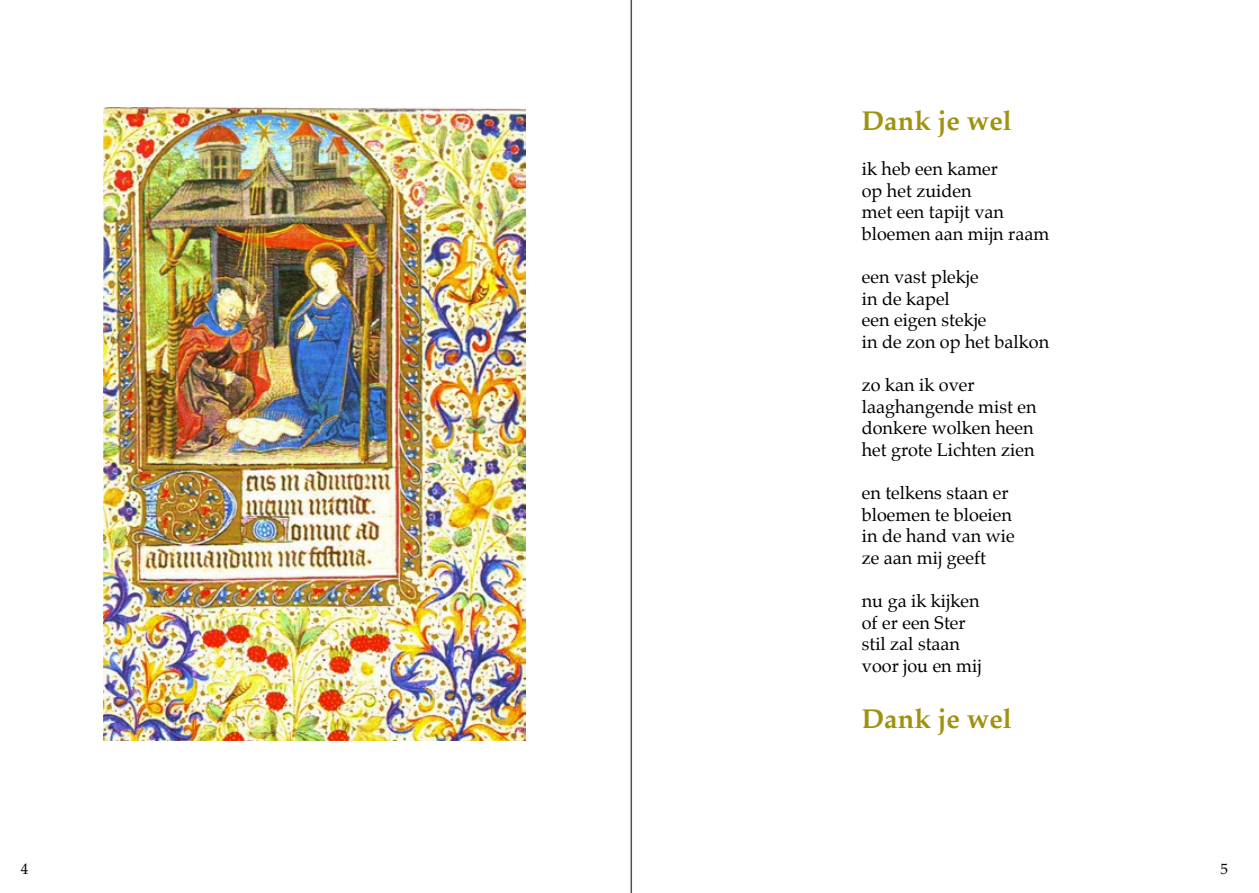
<style>
.page{position:relative;width:1259px;height:893px;background:#fff}
.page>*{position:absolute;margin:0;border:0;box-sizing:border-box;transform-origin:0 0}
.t1{font:700 27px "Palatino";color:#a0920f}
.t2{font:18px/21.6px "Palatino";color:#000}
.t3{font:15px "Palatino";color:#000}
</style>
<div class="page">
<hr style="left:630px;top:0;width:2px;height:893px;background:#000">
<img style="left:104px;top:108px;width:422px;height:632px">
<h1 class="t1" style="left:862px;top:98px;width:151px">Dank je wel</h1>
<p class="t2" style="left:862px;top:158px;width:189px">ik heb een kamer<br>op het zuiden<br>met een tapijt van bloemen aan mijn raam</p>
<p class="t2" style="left:862px;top:266px;width:189px">een vast plekje<br>in de kapel<br>een eigen stekje<br>in de zon op het balkon</p>
<p class="t2" style="left:862px;top:374px;width:176px">zo kan ik over laaghangende mist en donkere wolken heen het grote Lichten zien</p>
<p class="t2" style="left:862px;top:482px;width:154px">en telkens staan er bloemen te bloeien in de hand van wie ze aan mij geeft</p>
<p class="t2" style="left:862px;top:590px;width:121px">nu ga ik kijken of er een Ster stil zal staan voor jou en mij</p>
<h1 class="t1" style="left:862px;top:695px;width:151px">Dank je wel</h1>
<p class="t3" style="left:21px;top:857px;width:9px">4</p>
<p class="t3" style="left:1220px;top:857px;width:9px">5</p>
</div>
